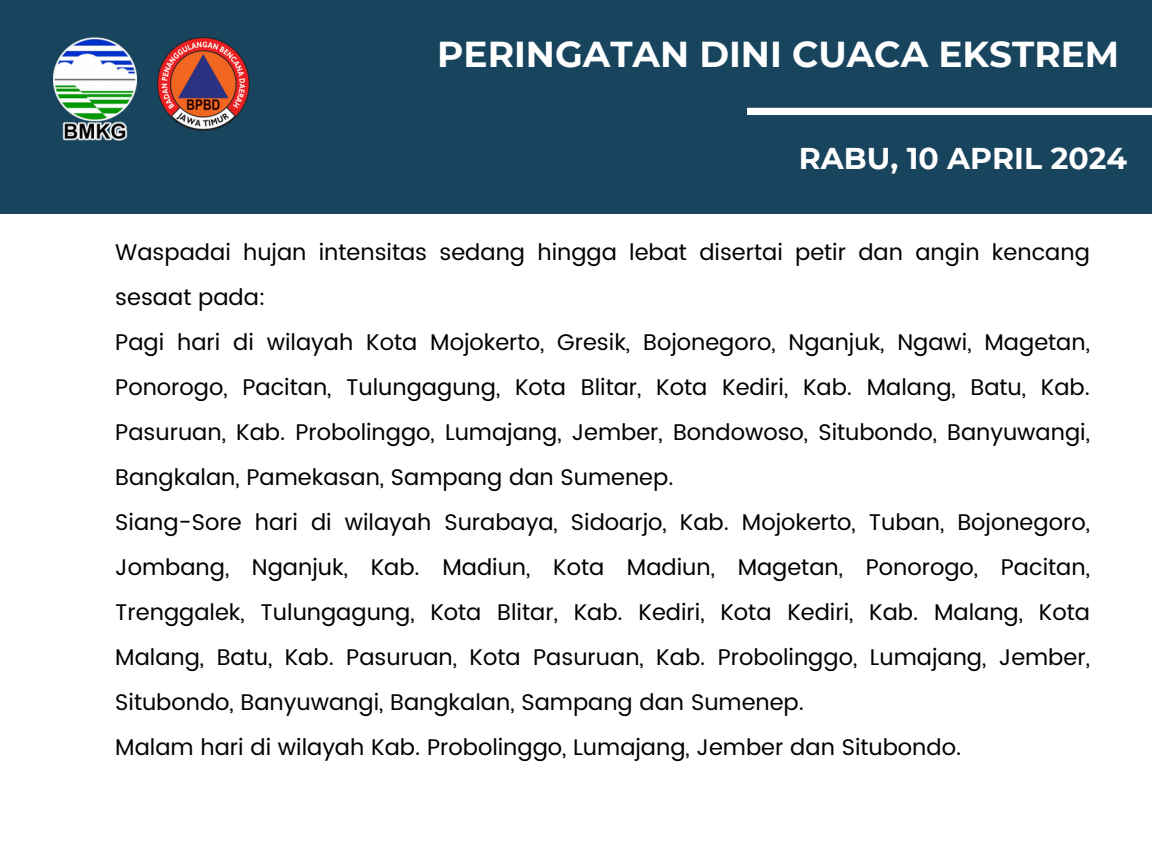
<style>
.page{position:relative;width:1152px;height:864px;background:#fff}
.page>*{position:absolute;margin:0;border:0;box-sizing:border-box;transform-origin:0 0}
.t1{font:700 36px "Montserrat";color:#fff}
.t2{font:700 30px "Montserrat";color:#fff}
.t3{font:22.65px/45px "Poppins";color:#000;text-align:justify}
</style>
<div class="page">
<div style="left:0;top:0;width:1152px;height:213px;background:#18445d"></div>
<div style="left:747px;top:108px;width:405px;height:7px;background:#fff"></div>
<img style="left:53px;top:37px;width:83px;height:104px">
<img style="left:157px;top:38px;width:92px;height:92px">
<p class="t1" style="left:437px;top:32px;width:684px">PERINGATAN DINI CUACA EKSTREM</p>
<p class="t2" style="left:799px;top:140px;width:330px">RABU, 10 APRIL 2024</p>
<h1 class="t3" style="left:115px;top:230px;width:976px">Waspadai hujan intensitas sedang hingga lebat disertai petir dan angin kencang sesaat pada:</h1>
<h2 class="t3" style="left:115px;top:320px;width:976px">Pagi hari di wilayah Kota Mojokerto, Gresik, Bojonegoro, Nganjuk, Ngawi, Magetan, Ponorogo, Pacitan, Tulungagung, Kota Blitar, Kota Kediri, Kab. Malang, Batu, Kab.<br>Pasuruan, Kab. Probolinggo, Lumajang, Jember, Bondowoso, Situbondo, Banyuwangi, Bangkalan, Pamekasan, Sampang dan Sumenep.</h2>
<p class="t3" style="left:115px;top:500px;width:976px">Siang-Sore hari di wilayah Surabaya, Sidoarjo, Kab. Mojokerto, Tuban, Bojonegoro, Jombang, Nganjuk, Kab. Madiun, Kota Madiun, Magetan, Ponorogo, Pacitan, Trenggalek, Tulungagung, Kota Blitar, Kab. Kediri, Kota Kediri, Kab. Malang, Kota Malang, Batu, Kab. Pasuruan, Kota Pasuruan, Kab. Probolinggo, Lumajang, Jember, Situbondo, Banyuwangi, Bangkalan, Sampang dan Sumenep.</p>
<p class="t3" style="left:115px;top:725px;width:847px">Malam hari di wilayah Kab. Probolinggo, Lumajang, Jember dan Situbondo.</p>
</div>
